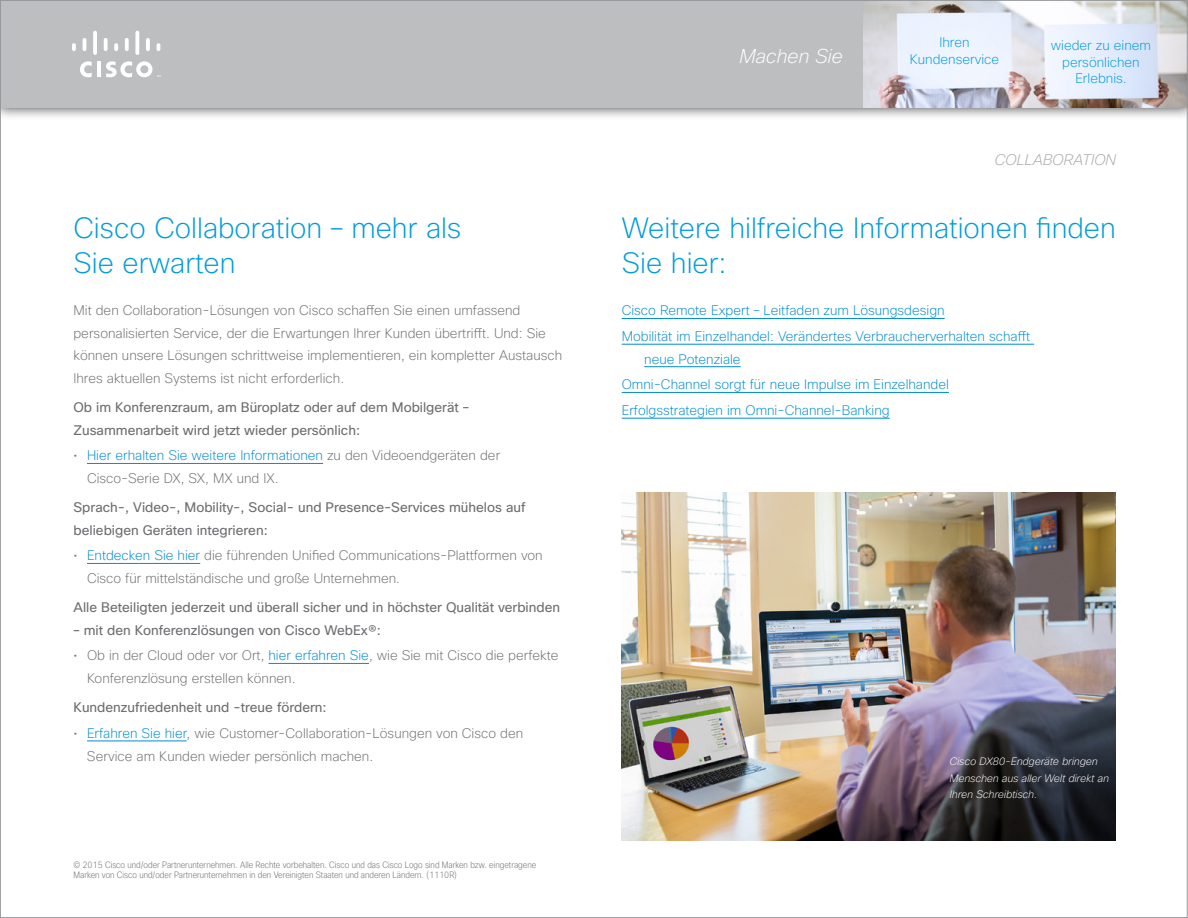
<style>
.page{position:relative;width:1188px;height:918px;background:#fff}
.page>*{position:absolute;margin:0;border:0;box-sizing:border-box;transform-origin:0 0}
.t1{font:200 28.5px/34.5px "Cisco Sans";color:#009cdb}
.t2{font:italic 200 19.5px "Cisco Sans";color:#fff}
.t3{font:italic 200 15px "Cisco Sans";color:#a7a9ac}
.t4{font:200 13.5px/22.5px "Cisco Sans";color:#6d6e71}
.t5{font:13.5px/22.5px "Cisco Sans";color:#6d6e71}
.t6{font:200 13.5px/25.8px "Cisco Sans";color:#008cce}
.t7{font:200 13.5px/16.2px "Cisco Sans";color:#009cdb;text-align:center}
.t8{font:italic 200 10.5px/16.5px "Cisco Sans";color:#fff}
.t9{font:200 condensed 9px/10.5px "Cisco Sans";color:#6d6e71}
.s1{color:#008cce}
</style>
<div class="page">
<div style="left:0;top:0;width:1188px;height:121px;background:#000;opacity:.75"></div>
<div style="left:0;top:0;width:1188px;height:108px;background:#bcbec0"></div>
<hr style="left:97px;top:62px;width:4px;height:15px;background:#fff">
<svg style="left:80px;top:61px;width:12px;height:16px"></svg>
<svg style="left:72px;top:43px;width:4px;height:8px"></svg>
<svg style="left:83px;top:38px;width:3px;height:13px"></svg>
<hr style="left:93px;top:31px;width:4px;height:24px;background:#fff;border-radius:2px">
<svg style="left:104px;top:38px;width:4px;height:13px"></svg>
<svg style="left:114px;top:43px;width:4px;height:8px"></svg>
<svg style="left:125px;top:38px;width:4px;height:13px"></svg>
<svg style="left:135px;top:31px;width:4px;height:24px"></svg>
<hr style="left:146px;top:38px;width:4px;height:13px;background:#fff;border-radius:2px">
<svg style="left:157px;top:43px;width:3px;height:8px"></svg>
<svg style="left:106px;top:61px;width:54px;height:16px"></svg>
<img style="left:864px;top:2px;width:322px;height:106px">
<img style="left:622px;top:492px;width:494px;height:349px">
<hr style="left:87px;top:463px;width:236px;height:1px;background:#008cce">
<hr style="left:87px;top:563px;width:113px;height:1px;background:#008cce">
<hr style="left:269px;top:663px;width:100px;height:1px;background:#008cce">
<hr style="left:87px;top:741px;width:100px;height:1px;background:#008cce">
<hr style="left:622px;top:318px;width:323px;height:1px;background:#008cce">
<hr style="left:622px;top:344px;width:412px;height:1px;background:#008cce">
<hr style="left:644px;top:366px;width:97px;height:1px;background:#008cce">
<hr style="left:622px;top:392px;width:327px;height:1px;background:#008cce">
<hr style="left:622px;top:418px;width:268px;height:1px;background:#008cce">
<h1 class="t1" style="left:74px;top:211px;width:389px">Cisco Collaboration – mehr als<br>Sie erwarten</h1>
<p class="t4" style="left:74px;top:299px;width:490px">Mit den Collaboration-Lösungen von Cisco schaffen Sie einen umfassend personalisierten Service, der die Erwartungen Ihrer Kunden übertrifft. Und: Sie können unsere Lösungen schrittweise implementieren, ein kompletter Austausch Ihres aktuellen Systems ist nicht erforderlich.</p>
<p class="t5" style="left:74px;top:396px;width:397px">Ob im Konferenzraum, am Büroplatz oder auf dem Mobilgerät –<br>Zusammenarbeit wird jetzt wieder persönlich:</p>
<p class="t4" style="left:87px;top:444px;width:415px;text-indent:-14px">• <span class="s1">Hier erhalten Sie weitere Informationen</span> zu den Videoendgeräten der<br>Cisco-Serie DX, SX, MX und IX.</p>
<p class="t5" style="left:74px;top:496px;width:453px">Sprach-, Video-, Mobility-, Social- und Presence-Services mühelos auf beliebigen Geräten integrieren:</p>
<p class="t4" style="left:87px;top:544px;width:457px;text-indent:-14px">• <span class="s1">Entdecken Sie hier</span> die führenden Unified Communications-Plattformen von<br>Cisco für mittelständische und große Unternehmen.</p>
<p class="t5" style="left:74px;top:596px;width:488px">Alle Beteiligten jederzeit und überall sicher und in höchster Qualität verbinden</p>
<p class="t5" style="left:74px;top:619px;width:309px">– mit den Konferenzlösungen von Cisco WebEx®:</p>
<p class="t4" style="left:87px;top:644px;width:473px;text-indent:-14px">• Ob in der Cloud oder vor Ort, <span class="s1">hier erfahren Sie</span>, wie Sie mit Cisco die perfekte<br>Konferenzlösung erstellen können.</p>
<p class="t5" style="left:74px;top:696px;width:255px">Kundenzufriedenheit und -treue fördern:</p>
<p class="t4" style="left:87px;top:722px;width:438px;text-indent:-13px">• <span class="s1">Erfahren Sie hier</span>, wie Customer-Collaboration-Lösungen von Cisco den<br>Service am Kunden wieder persönlich machen.</p>
<p class="t9" style="left:74px;top:859px;width:464px">© 2015 Cisco und/oder Partnerunternehmen. Alle Rechte vorbehalten. Cisco und das Cisco Logo sind Marken bzw. eingetragene<br>Marken von Cisco und/oder Partnerunternehmen in den Vereinigten Staaten und anderen Ländern. (1110R)</p>
<h2 class="t2" style="left:739px;top:44px;width:105px">Machen Sie</h2>
<p class="t7" style="left:910px;top:34px;width:91px">Ihren<br>Kundenservice</p>
<p class="t7" style="left:1051px;top:37px;width:102px">wieder zu einem persönlichen<br>Erlebnis.</p>
<p class="t3" style="left:995px;top:150px;width:123px">COLLABORATION</p>
<h1 class="t1" style="left:622px;top:211px;width:496px">Weitere hilfreiche Informationen finden<br>Sie hier:</h1>
<p class="t6" style="left:622px;top:298px;width:410px">Cisco Remote Expert – Leitfaden zum Lösungsdesign<br>Mobilität im Einzelhandel: Verändertes Verbraucherverhalten schafft</p>
<p class="t6" style="left:622px;top:346px;width:329px;text-indent:23px">neue Potenziale<br>Omni-Channel sorgt für neue Impulse im Einzelhandel<br>Erfolgsstrategien im Omni-Channel-Banking</p>
<p class="t8" style="left:950px;top:753px;width:161px">Cisco DX80-Endgeräte bringen<br>Menschen aus aller Welt direkt an<br>Ihren Schreibtisch.</p>
</div>
